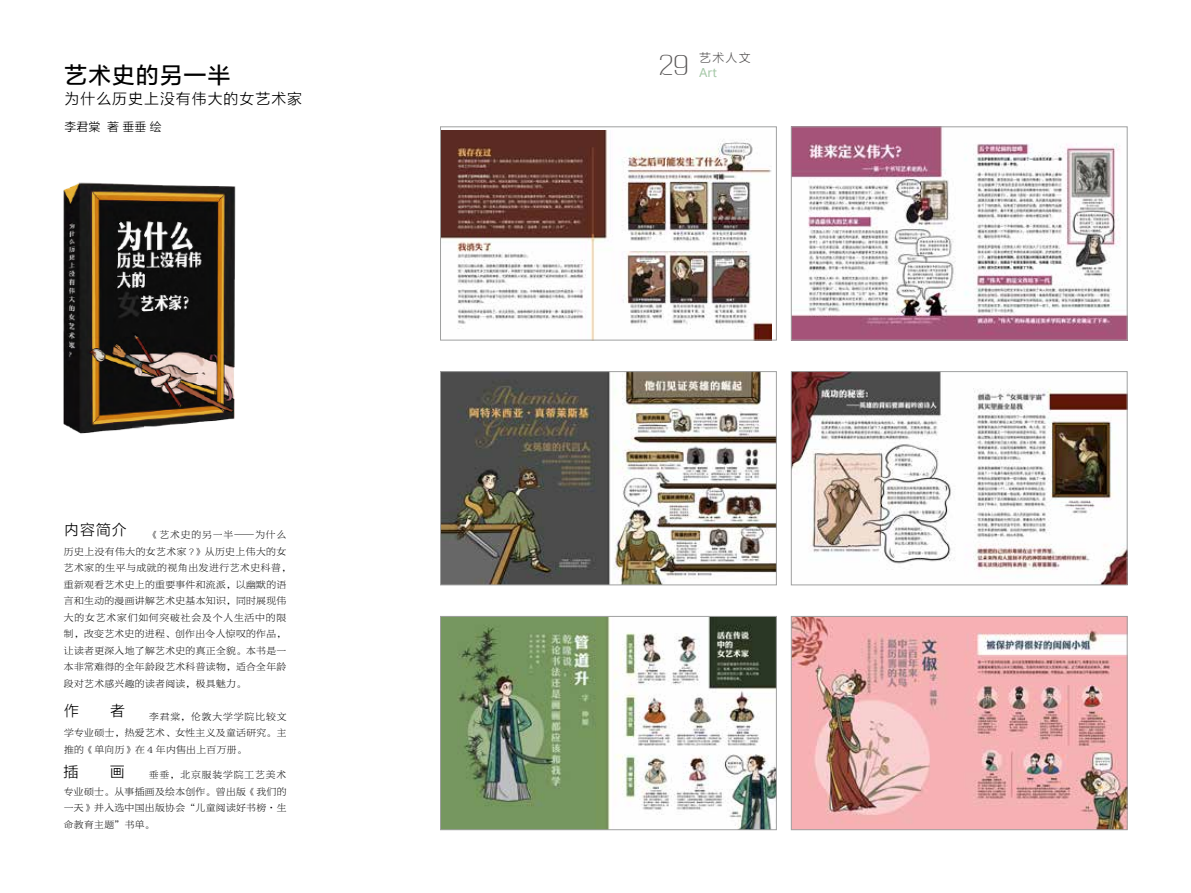
<style>
.page{position:relative;width:1191px;height:893px;background:#fff}
.page>*{position:absolute;margin:0;border:0;box-sizing:border-box;transform-origin:0 0}
.t1{font:27px "FZXQK GBK1 0";color:#595757}
.t2{font:22.5px "FZLTZHUNHK GBK1 0";letter-spacing:.06em;color:#000}
.t3{font:15px "FZLTXHK";letter-spacing:.06em;color:#000}
.t4{font:12px "FZLTXHK";color:#000}
.t5{font:12px "FZLTXHK";color:#595757}
.t6{font:12px "Microsoft Ya Hei UI";color:#a7c9a9}
.t7{font:9.75px/16.5px "FZBYSK GBK1 0";letter-spacing:.04em;color:#000;text-align:justify}
</style>
<div class="page">
<img style="left:442px;top:130px;width:329px;height:208px">
<div style="left:440px;top:127px;width:336px;height:213px;border:1px solid #9fa0a0"></div>
<img style="left:793px;top:129px;width:332px;height:209px">
<div style="left:791px;top:127px;width:336px;height:213px;border:1px solid #9fa0a0"></div>
<img style="left:442px;top:618px;width:332px;height:210px">
<div style="left:440px;top:616px;width:336px;height:214px;border:1px solid #9fa0a0"></div>
<img style="left:793px;top:618px;width:332px;height:210px">
<div style="left:791px;top:616px;width:336px;height:214px;border:1px solid #9fa0a0"></div>
<img style="left:442px;top:373px;width:332px;height:210px">
<div style="left:440px;top:371px;width:336px;height:214px;border:1px solid #9fa0a0"></div>
<img style="left:793px;top:373px;width:332px;height:210px">
<div style="left:791px;top:371px;width:336px;height:214px;border:1px solid #9fa0a0"></div>
<img style="left:63px;top:182px;width:173px;height:252px">
<h2 class="t2" style="left:65px;top:63px;width:167px">艺术史的另一半</h2>
<h3 class="t3" style="left:65px;top:90px;width:239px">为什么历史上没有伟大的女艺术家</h3>
<p class="t4" style="left:65px;top:120px;width:99px">李君棠 著 垂垂 绘</p>
<h3 class="t3" style="left:64px;top:522px;width:64px">内容简介</h3>
<p class="t7" style="left:64px;top:527px;width:229px;text-align:left;text-indent:85px">《艺术史的另一半—为什么历史上没有伟大的女艺术家 ?》从历史上伟大的女艺术家的生平与成就的视角出发进行艺术史科普，重新观看艺术史上的重要事件和流派，以幽默的语言和生动的漫画讲解艺术史基本知识，同时展现伟大的女艺术家们如何突破社会及个人生活中的限制，改变艺术史的进程、创作出令人惊叹的作品，让读者更深入地了解艺术史的真正全貌。本书是一本非常难得的全年龄段艺术科普读物，适合全年龄段对艺术感兴趣的读者阅读，极具魅力。</p>
<h3 class="t3" style="left:64px;top:703px;width:16px">作</h3>
<h3 class="t3" style="left:110px;top:703px;width:16px">者</h3>
<p class="t7" style="left:64px;top:708px;width:224px;text-indent:85px">李君棠，伦敦大学学院比较文学专业硕士，热爱艺术、女性主义及童话研究。主推的《单向历》在 4 年内售出上百万册。</p>
<h3 class="t3" style="left:63px;top:763px;width:16px">插</h3>
<h3 class="t3" style="left:110px;top:763px;width:16px">画</h3>
<p class="t7" style="left:64px;top:767px;width:224px;text-indent:85px">垂垂，北京服装学院工艺美术专业硕士。从事插画及绘本创作。曾出版《我们的一天》并入选中国出版协会“儿童阅读好书榜·生命教育主题”书单。</p>
<h1 class="t1" style="left:659px;top:50px;width:31px">29</h1>
<p class="t5" style="left:699px;top:51px;width:53px">艺术人文</p>
<p class="t6" style="left:699px;top:65px;width:19px">Art</p>
</div>
